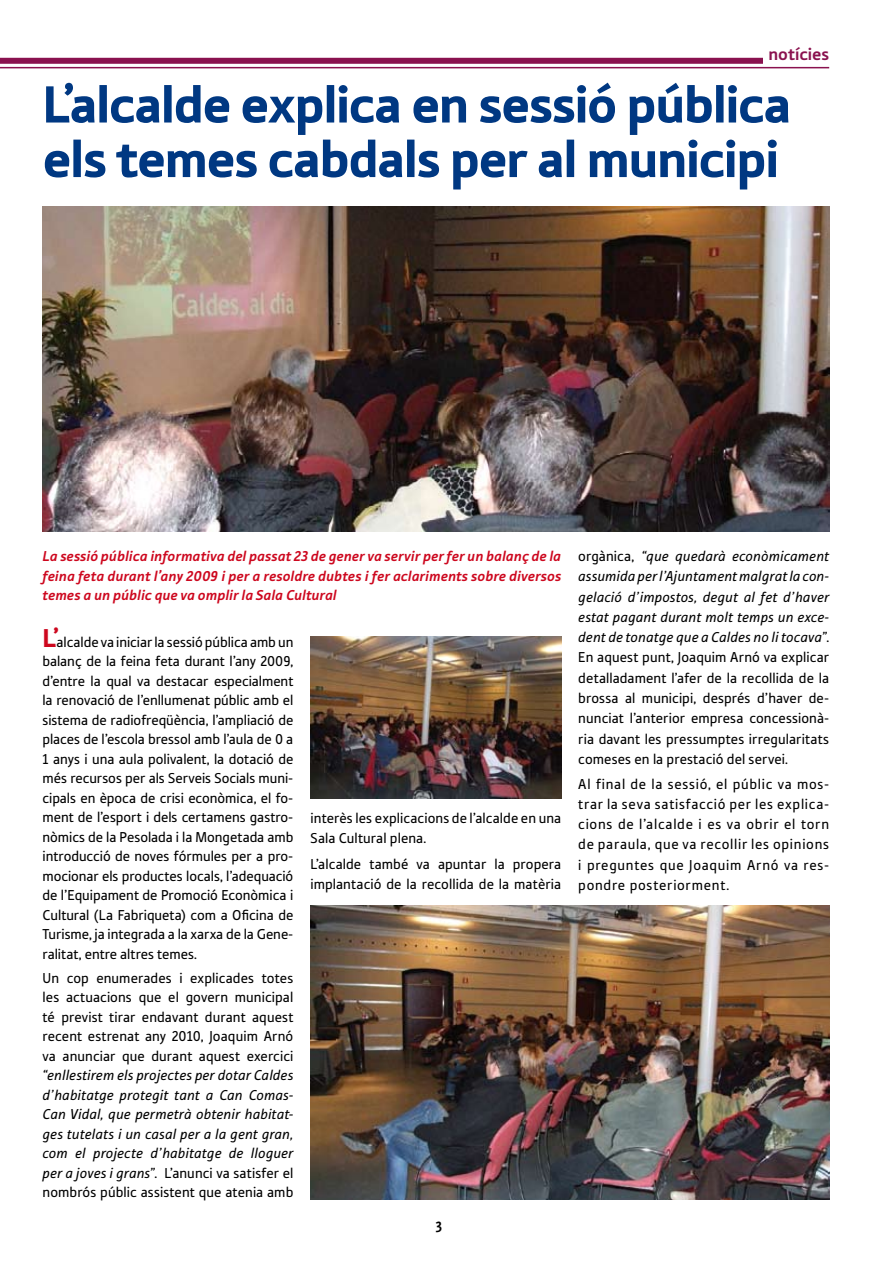
<style>
.page{position:relative;width:893px;height:1263px;background:#fff}
.page>*{position:absolute;margin:0;border:0;box-sizing:border-box;transform-origin:0 0}
.t1{font:900 54.6px/54.6px "Tabula ITC Std";letter-spacing:-.025em;color:#003882}
.t2{font:700 18px "Tabula ITC Std";color:#8a124f}
.t3{font:15px/19.5px "Tabula ITC Std";letter-spacing:.005em;color:#000;text-align:justify}
.t4{font:italic 15px/19.5px "Tabula ITC Std";letter-spacing:.005em;color:#000;text-align:justify}
.t5{font:italic 700 15px/19.5px "Tabula ITC Std";color:#cd071e;text-align:justify}
.t6{font:700 15px "Scala Sans";color:#000}
.s1{font-weight:900;font-size:27px;color:#cd071e}
.s2{font-style:normal}
.s3{font-style:italic}
</style>
<div class="page">
<hr style="left:0;top:67px;width:829px;height:1px;background:#8a124f">
<div style="left:0;top:58px;width:829px;height:6px;background:#8a124f"></div>
<div style="left:763px;top:44px;width:66px;height:21px;background:#fff"></div>
<img style="left:310px;top:636px;width:251px;height:162px">
<img style="left:43px;top:206px;width:786px;height:325px">
<img style="left:310px;top:906px;width:519px;height:293px">
<p class="t2" style="left:768px;top:43px;width:62px">notícies</p>
<h1 class="t1" style="left:43px;top:77px;width:750px">L’alcalde explica en sessió pública els temes cabdals per al municipi</h1>
<p class="t5" style="left:43px;top:546px;width:520px">La sessió pública informativa del passat 23 de gener va servir per fer un balanç de la feina feta durant l’any 2009 i per a resoldre dubtes i fer aclariments sobre diversos temes a un públic que va omplir la Sala Cultural</p>
<p class="t3" style="left:43px;top:632px;width:252px"><span class="s1">L’</span>alcalde va iniciar la sessió pública amb un balanç de la feina feta durant l’any 2009, d’entre la qual va destacar especialment la renovació de l’enllumenat públic amb el sistema de radiofreqüència, l’ampliació de places de l’escola bressol amb l’aula de 0 a 1 anys i una aula polivalent, la dotació de més recursos per als Serveis Socials muni&shy;cipals en època de crisi econòmica, el fo&shy;ment de l’esport i dels certamens gastro&shy;nòmics de la Pesolada i la Mongetada amb introducció de noves fórmules per a pro&shy;mocionar els productes locals, l’adequació de l’Equipament de Promoció Econòmica i Cultural (La Fabriqueta) com a Oficina de Turisme, ja integrada a la xarxa de la Gene&shy;ralitat, entre altres temes.</p>
<p class="t3" style="left:43px;top:968px;width:252px">Un cop enumerades i explicades totes les actuacions que el govern municipal té previst tirar endavant durant aquest recent estrenat any 2010, Joaquim Arnó va anunciar que durant aquest exercici</p>
<p class="t4" style="left:43px;top:1065px;width:252px">“enllestirem els projectes per dotar Caldes d’habitatge protegit tant a Can Comas-Can Vidal, que permetrà obtenir habitat&shy;ges tutelats i un casal per a la gent gran, com el projecte d’habitatge de lloguer per a joves i grans”<span class="s2">. L’anunci va satisfer el nombrós públic assistent que atenia amb</span></p>
<p class="t3" style="left:310px;top:807px;width:252px;line-height:20.9px">interès les explicacions de l’alcalde en una<br>Sala Cultural plena.</p>
<p class="t3" style="left:310px;top:853px;width:252px;line-height:20.9px">L’alcalde també va apuntar la propera implantació de la recollida de la matèria</p>
<p class="t6" style="left:436px;top:1216px;width:8px">3</p>
<p class="t3" style="left:578px;top:546px;width:252px;line-height:20.2px">orgànica, <span class="s3">“que quedarà econòmicament assumida per l’Ajuntament malgrat la con&shy;gelació d’impostos, degut al fet d’haver estat pagant durant molt temps un exce&shy;dent de tonatge que a Caldes no li tocava”</span>.<br>En aquest punt, Joaquim Arnó va explicar detalladament l’afer de la recollida de la brossa al municipi, després d’haver de&shy;nunciat l’anterior empresa concessionà&shy;ria davant les pressumptes irregularitats comeses en la prestació del servei.</p>
<p class="t3" style="left:578px;top:773px;width:252px;line-height:20.2px">Al final de la sessió, el públic va mos&shy;trar la seva satisfacció per les explica&shy;cions de l’alcalde i es va obrir el torn de paraula, que va recollir les opinions i preguntes que Joaquim Arnó va res&shy;pondre posteriorment.</p>
</div>
